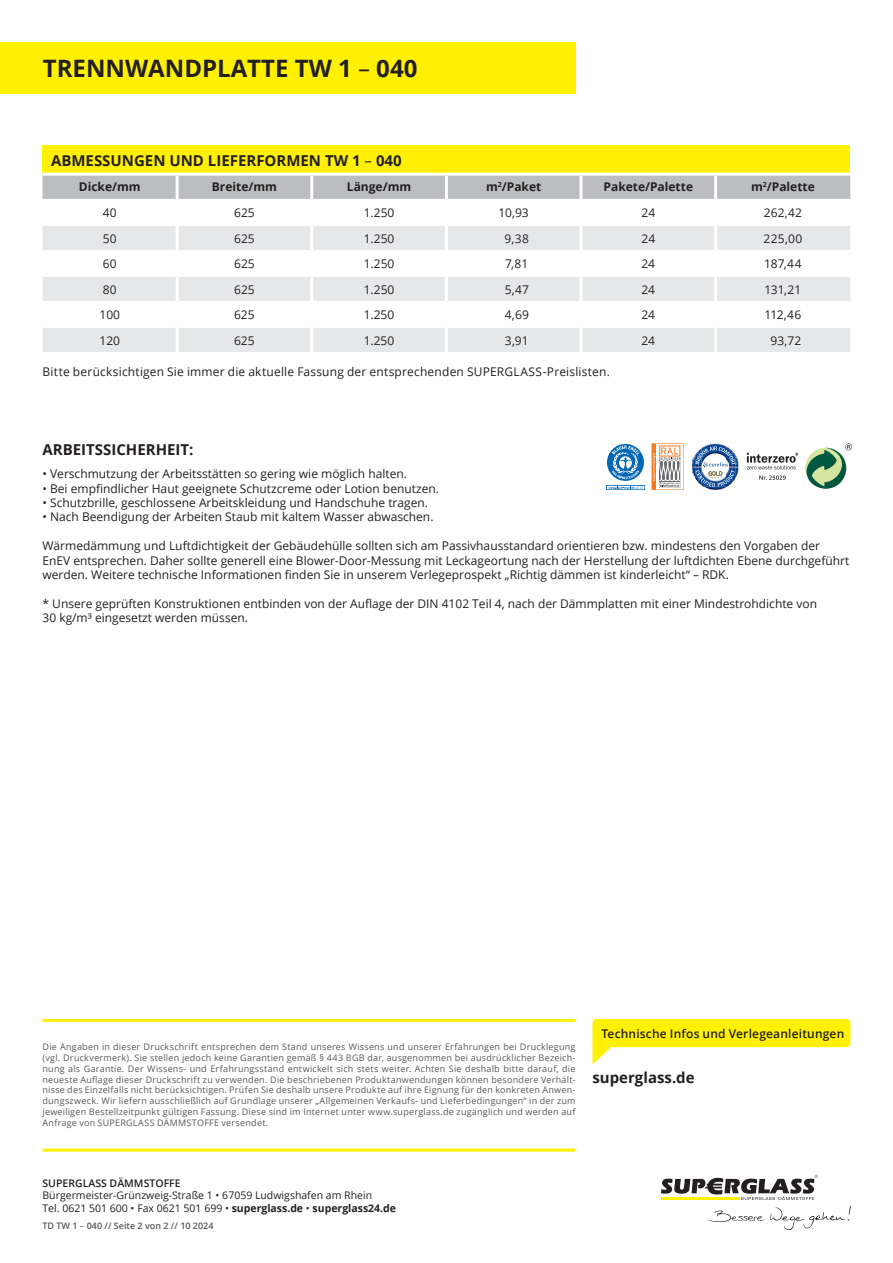
<style>
.page{position:relative;width:893px;height:1263px;background:#fff}
.page>*{position:absolute;margin:0;border:0;box-sizing:border-box;transform-origin:0 0}
.t1{font:700 24px "Open Sans";color:#231f20}
.t2{font:700 15px "Open Sans";color:#231f20}
.t3{font:12px/14.4px "Open Sans";color:#231f20}
.t4{font:700 12px "Open Sans";color:#231f20}
.t5{font:600 12px "Open Sans";letter-spacing:.015em;color:#231f20}
.t6{font:10.5px/12.6px "Open Sans";color:#231f20}
.t7{font:600 10.5px "Open Sans";color:#231f20}
.t8{font:9px/10.8px "Open Sans";letter-spacing:.025em;color:#57585a;text-align:justify}
.t9{font:600 9px "Open Sans";color:#57585a}
.s1{font-weight:400}
.s2{font-weight:700}
</style>
<div class="page">
<svg style="left:661px;top:1175px;width:189px;height:55px"></svg>
<hr style="left:43px;top:1019px;width:532px;height:3px;background:#fff101">
<hr style="left:43px;top:1148px;width:532px;height:3px;background:#fff101">
<svg style="left:592px;top:1019px;width:258px;height:45px"></svg>
<div style="left:0;top:43px;width:575px;height:51px;background:#fff101"></div>
<div style="left:43px;top:146px;width:807px;height:28px;background:#fff101"></div>
<div style="left:43px;top:176px;width:807px;height:23px;background:#bcbdc0"></div>
<svg style="left:43px;top:226px;width:807px;height:75px;fill:#e6e7e9"></svg>
<div style="left:43px;top:328px;width:807px;height:24px;background:#e6e8e9"></div>
<hr style="left:43px;top:250px;width:133px;height:1px;background:#fff">
<hr style="left:179px;top:250px;width:131px;height:1px;background:#fff">
<hr style="left:313px;top:250px;width:132px;height:1px;background:#fff">
<hr style="left:448px;top:250px;width:131px;height:1px;background:#fff">
<hr style="left:582px;top:250px;width:132px;height:1px;background:#fff">
<hr style="left:717px;top:250px;width:133px;height:1px;background:#fff">
<hr style="left:43px;top:275px;width:133px;height:2px;background:#fff">
<hr style="left:179px;top:275px;width:131px;height:2px;background:#fff">
<hr style="left:313px;top:275px;width:132px;height:2px;background:#fff">
<hr style="left:448px;top:275px;width:131px;height:2px;background:#fff">
<hr style="left:582px;top:275px;width:132px;height:2px;background:#fff">
<hr style="left:717px;top:275px;width:133px;height:2px;background:#fff">
<hr style="left:43px;top:173px;width:134px;height:3px;background:#fff">
<hr style="left:177px;top:173px;width:135px;height:3px;background:#fff">
<hr style="left:312px;top:173px;width:134px;height:3px;background:#fff">
<hr style="left:446px;top:173px;width:135px;height:3px;background:#fff">
<hr style="left:581px;top:173px;width:135px;height:3px;background:#fff">
<hr style="left:716px;top:173px;width:134px;height:3px;background:#fff">
<hr style="left:176px;top:176px;width:3px;height:24px;background:#fff">
<hr style="left:310px;top:176px;width:3px;height:24px;background:#fff">
<hr style="left:445px;top:176px;width:3px;height:24px;background:#fff">
<hr style="left:579px;top:176px;width:3px;height:24px;background:#fff">
<hr style="left:714px;top:176px;width:3px;height:24px;background:#fff">
<hr style="left:176px;top:225px;width:3px;height:26px;background:#fff">
<hr style="left:310px;top:225px;width:3px;height:26px;background:#fff">
<hr style="left:445px;top:225px;width:3px;height:26px;background:#fff">
<hr style="left:579px;top:225px;width:3px;height:26px;background:#fff">
<hr style="left:714px;top:225px;width:3px;height:26px;background:#fff">
<hr style="left:176px;top:251px;width:3px;height:25px;background:#fff">
<hr style="left:310px;top:251px;width:3px;height:25px;background:#fff">
<hr style="left:445px;top:251px;width:3px;height:25px;background:#fff">
<hr style="left:579px;top:251px;width:3px;height:25px;background:#fff">
<hr style="left:714px;top:251px;width:3px;height:25px;background:#fff">
<hr style="left:176px;top:276px;width:3px;height:26px;background:#fff">
<hr style="left:310px;top:276px;width:3px;height:26px;background:#fff">
<hr style="left:445px;top:276px;width:3px;height:26px;background:#fff">
<hr style="left:579px;top:276px;width:3px;height:26px;background:#fff">
<hr style="left:714px;top:276px;width:3px;height:26px;background:#fff">
<hr style="left:176px;top:327px;width:3px;height:25px;background:#fff">
<hr style="left:310px;top:327px;width:3px;height:25px;background:#fff">
<hr style="left:445px;top:327px;width:3px;height:25px;background:#fff">
<hr style="left:579px;top:327px;width:3px;height:25px;background:#fff">
<hr style="left:714px;top:327px;width:3px;height:25px;background:#fff">
<svg style="left:651px;top:443px;width:33px;height:47px"></svg>
<svg style="left:692px;top:443px;width:46px;height:47px"></svg>
<svg style="left:805px;top:443px;width:47px;height:46px"></svg>
<div style="left:606px;top:485px;width:39px;height:5px;border:1px solid #0166b3"></div>
<svg style="left:607px;top:444px;width:37px;height:45px"></svg>
<svg style="left:747px;top:453px;width:51px;height:16px"></svg>
<svg style="left:759px;top:475px;width:27px;height:5px"></svg>
<h1 class="t1" style="left:43px;top:52px;width:376px">TRENNWANDPLATTE TW 1 <span class="s1">–</span> 040</h1>
<p class="t2" style="left:51px;top:150px;width:352px">ABMESSUNGEN UND LIEFERFORMEN TW 1 <span class="s1">–</span> 040</p>
<p class="t4" style="left:79px;top:179px;width:63px">Dicke/mm</p>
<p class="t4" style="left:212px;top:179px;width:67px">Breite/mm</p>
<p class="t4" style="left:347px;top:179px;width:66px">Länge/mm</p>
<p class="t4" style="left:486px;top:179px;width:57px">m<sup>2</sup>/Paket</p>
<p class="t4" style="left:603px;top:179px;width:91px">Pakete/Palette</p>
<p class="t4" style="left:751px;top:179px;width:65px">m<sup>2</sup>/Palette</p>
<p class="t3" style="left:103px;top:205px;width:15px">40</p>
<p class="t3" style="left:234px;top:205px;width:22px">625</p>
<p class="t3" style="left:364px;top:205px;width:32px">1.250</p>
<p class="t3" style="left:499px;top:205px;width:32px">10,93</p>
<p class="t3" style="left:641px;top:205px;width:15px">24</p>
<p class="t3" style="left:764px;top:205px;width:40px">262,42</p>
<p class="t3" style="left:103px;top:231px;width:15px">50</p>
<p class="t3" style="left:234px;top:231px;width:22px">625</p>
<p class="t3" style="left:364px;top:231px;width:32px">1.250</p>
<p class="t3" style="left:505px;top:231px;width:26px">9,38</p>
<p class="t3" style="left:641px;top:231px;width:15px">24</p>
<p class="t3" style="left:763px;top:231px;width:40px">225,00</p>
<p class="t3" style="left:103px;top:256px;width:15px">60</p>
<p class="t3" style="left:234px;top:256px;width:22px">625</p>
<p class="t3" style="left:364px;top:256px;width:32px">1.250</p>
<p class="t3" style="left:505px;top:256px;width:25px">7,81</p>
<p class="t3" style="left:641px;top:256px;width:15px">24</p>
<p class="t3" style="left:764px;top:256px;width:39px">187,44</p>
<p class="t3" style="left:103px;top:282px;width:15px">80</p>
<p class="t3" style="left:234px;top:282px;width:22px">625</p>
<p class="t3" style="left:364px;top:282px;width:32px">1.250</p>
<p class="t3" style="left:505px;top:282px;width:26px">5,47</p>
<p class="t3" style="left:641px;top:282px;width:15px">24</p>
<p class="t3" style="left:765px;top:282px;width:38px">131,21</p>
<p class="t3" style="left:99px;top:307px;width:22px">100</p>
<p class="t3" style="left:234px;top:307px;width:22px">625</p>
<p class="t3" style="left:364px;top:307px;width:32px">1.250</p>
<p class="t3" style="left:505px;top:307px;width:26px">4,69</p>
<p class="t3" style="left:641px;top:307px;width:15px">24</p>
<p class="t3" style="left:764px;top:307px;width:39px">112,46</p>
<p class="t3" style="left:99px;top:333px;width:22px">120</p>
<p class="t3" style="left:234px;top:333px;width:22px">625</p>
<p class="t3" style="left:364px;top:333px;width:32px">1.250</p>
<p class="t3" style="left:505px;top:333px;width:25px">3,91</p>
<p class="t3" style="left:641px;top:333px;width:15px">24</p>
<p class="t3" style="left:771px;top:333px;width:32px">93,72</p>
<p class="t3" style="left:43px;top:364px;width:569px">Bitte berücksichtigen Sie immer die aktuelle Fassung der entsprechenden SUPERGLASS-Preislisten.</p>
<p class="t2" style="left:43px;top:439px;width:153px">ARBEITSSICHERHEIT:</p>
<p class="t3" style="left:43px;top:466px;width:366px">• Verschmutzung der Arbeitsstätten so gering wie möglich halten.</p>
<p class="t3" style="left:43px;top:481px;width:398px">• Bei empfindlicher Haut geeignete Schutzcreme oder Lotion benutzen.</p>
<p class="t3" style="left:43px;top:495px;width:387px">• Schutzbrille, geschlossene Arbeitskleidung und Handschuhe tragen.</p>
<p class="t3" style="left:43px;top:509px;width:392px">• Nach Beendigung der Arbeiten Staub mit kaltem Wasser abwaschen.</p>
<p class="t3" style="left:43px;top:538px;width:808px">Wärmedämmung und Luftdichtigkeit der Gebäudehülle sollten sich am Passivhausstandard orientieren bzw. mindestens den Vorgaben der<br>EnEV entsprechen. Daher sollte generell eine Blower-Door-Messung mit Leckageortung nach der Herstellung der luftdichten Ebene durchgeführt werden. Weitere technische Informationen finden Sie in unserem Verlegeprospekt „Richtig dämmen ist kinderleicht“ – RDK.</p>
<p class="t3" style="left:43px;top:596px;width:776px">* Unsere geprüften Konstruktionen entbinden von der Auflage der DIN 4102 Teil 4, nach der Dämmplatten mit einer Mindestrohdichte von<br>30 kg/m³ eingesetzt werden müssen.</p>
<p class="t8" style="left:43px;top:1041px;width:534px">Die Angaben in dieser Druckschrift entsprechen dem Stand unseres Wissens und unserer Erfahrungen bei Drucklegung (vgl. Druckvermerk). Sie stellen jedoch keine Garantien gemäß § 443 BGB dar, ausgenommen bei ausdrücklicher Bezeich&shy;nung als Garantie. Der Wissens- und Erfahrungsstand entwickelt sich stets weiter. Achten Sie deshalb bitte darauf, die neueste Auflage dieser Druckschrift zu verwenden. Die beschriebenen Produktanwendungen können besondere Verhält&shy;nisse des Einzelfalls nicht berücksichtigen. Prüfen Sie deshalb unsere Produkte auf ihre Eignung für den konkreten Anwen&shy;dungszweck. Wir liefern ausschließlich auf Grundlage unserer „Allgemeinen Verkaufs- und Lieferbedingungen“ in der zum jeweiligen Bestellzeitpunkt gültigen Fassung. Diese sind im Internet unter www.superglass.de zugänglich und werden auf Anfrage von SUPERGLASS DÄMMSTOFFE versendet.</p>
<p class="t5" style="left:601px;top:1025px;width:244px">Technische Infos und Verlegeanleitungen</p>
<p class="t2" style="left:592px;top:1067px;width:104px">superglass.de</p>
<p class="t7" style="left:43px;top:1176px;width:140px">SUPERGLASS DÄMMSTOFFE</p>
<p class="t6" style="left:43px;top:1189px;width:355px">Bürgermeister-Grünzweig-Straße 1 • 67059 Ludwigshafen am Rhein<br>Tel. 0621 501 600 • Fax 0621 501 699 • <span class="s2">superglass.de</span> • <span class="s2">superglass24.de</span></p>
<p class="t9" style="left:43px;top:1219px;width:172px">TD TW 1 <span class="s1">–</span> 040 // Seite 2 von 2 // 10 2024</p>
</div>
